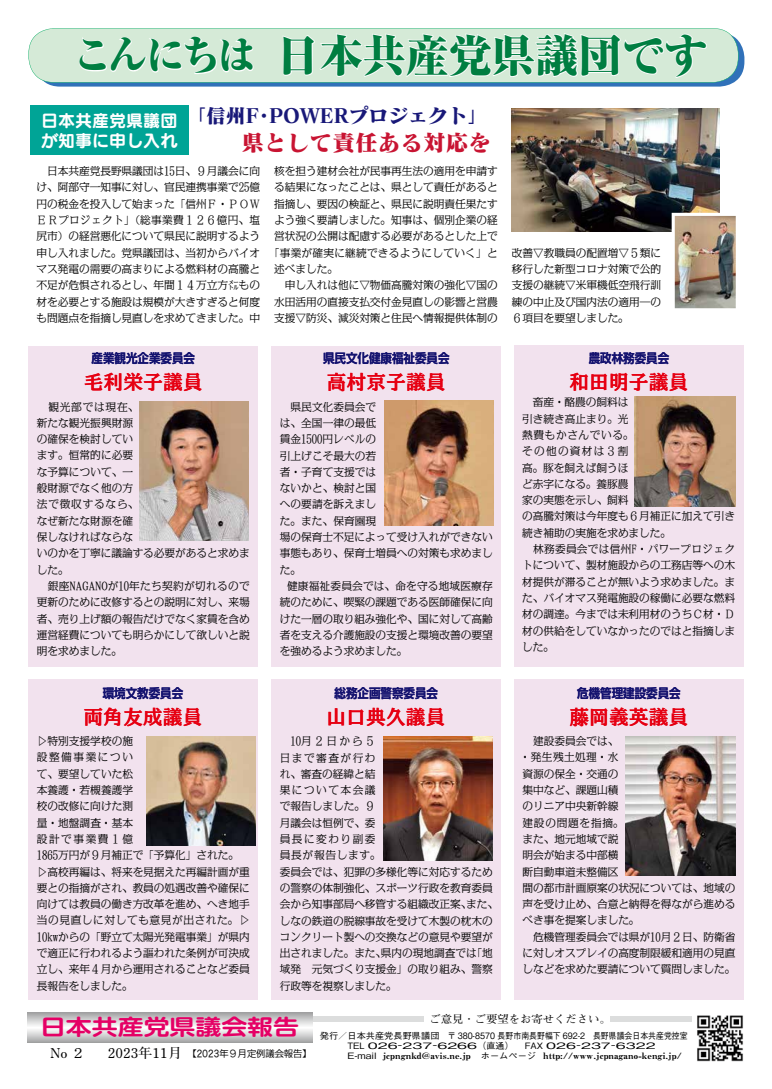
<style>
.page{position:relative;width:772px;height:1089px;background:#fff}
.page>*{position:absolute;margin:0;border:0;box-sizing:border-box;transform-origin:0 0}
.t1{font:800 expanded 43.9px "Ryumin Upr";color:#007e41}
.t2{font:800 expanded 39.7px "Ryumin Upr";letter-spacing:-.095em;color:#007e41}
.t3{font:22.7px "Matisse Pro N EB";color:#c81432}
.t4{font:700 21.6px "Shin M Go Pro De";color:#e50065;scale:1.2 1}
.t5{font:19.8px "PSP NOW MB 90 pv RKSJ H";color:#e60012}
.t6{font:19.8px "Matisse Pro N EB";color:#181878}
.t7{font:17px/19.8px "Seurat Pro N B";color:#fff}
.t8{font:700 13.5px "Futo Min A101 Upr";color:#000;scale:1.05 1}
.t9{font:700 12.8px "Shin Go Upr De";color:#14126f;scale:.9 1}
.t10{font:700 10.8px "Futo Min A101 Upr";color:#000;scale:1.05 1}
.t11{font:300 10.6px/16.3px "M News MJ Upr";color:#000}
.t12{font:300 10.6px "M News MJ Upr";letter-spacing:.14em;color:#000}
.t13{font:300 10.6px "M News MJ Upr";letter-spacing:.025em;color:#000}
.t14{font:300 10.6px "M News MJ Upr";letter-spacing:.195em;color:#000}
.t15{font:300 10.6px "M News MJ Upr";letter-spacing:.07em;color:#000}
.t16{font:300 9.2px "M News G Upr";color:#000}
.t17{font:500 8.8px "Gothic BBB Upr";color:#000;scale:1.05 1}
.t18{font:8.8px "Midashi Min Upr MA31";color:#000;scale:1.15 1}
.t19{font:500 8.8px "Gothic BBB Upr";color:#000;scale:.9 1}
.s1{font-family:"Gothic BBB Upr";font-weight:500}
</style>
<div class="page">
<div style="left:35px;top:33px;width:708px;height:54px;background:#3071b9;border-radius:25px"></div>
<svg style="left:28px;top:28px;width:709px;height:55px;background:#c6e3d1"></svg>
<svg style="left:78px;top:35px;width:176px;height:40px;background:#deeedf"></svg>
<svg style="left:281px;top:32px;width:426px;height:47px;background:#e1f0e2"></svg>
<div style="left:29px;top:346px;width:229px;height:320px;background:#f2e2ee"></div>
<div style="left:271px;top:346px;width:229px;height:320px;background:#f2e2ee"></div>
<div style="left:514px;top:346px;width:229px;height:320px;background:#f2e2ee"></div>
<div style="left:29px;top:679px;width:229px;height:320px;background:#f2e2ee"></div>
<div style="left:271px;top:679px;width:229px;height:320px;background:#f2e2ee"></div>
<div style="left:514px;top:679px;width:229px;height:320px;background:#f2e2ee"></div>
<div style="left:609px;top:1016px;width:85px;height:6px;background:#dcdddd"></div>
<div style="left:288px;top:1016px;width:136px;height:6px;background:#dcdddd"></div>
<svg style="left:28px;top:1012px;width:284px;height:30px"></svg>
<img style="left:697px;top:1015px;width:46px;height:47px">
<svg style="left:692px;top:1016px;width:2px;height:6px"></svg>
<div style="left:30px;top:105px;width:159px;height:50px;background:#00a496"></div>
<img style="left:511px;top:108px;width:207px;height:124px">
<img style="left:671px;top:213px;width:65px;height:96px">
<img style="left:139px;top:401px;width:110px;height:139px">
<img style="left:384px;top:400px;width:109px;height:125px">
<img style="left:634px;top:397px;width:100px;height:109px">
<img style="left:146px;top:736px;width:109px;height:109px">
<img style="left:383px;top:736px;width:109px;height:125px">
<img style="left:625px;top:736px;width:109px;height:139px">
<h2 class="t2" style="left:74px;top:24px;width:183px">こんにちは</h2>
<h1 class="t1" style="left:276px;top:21px;width:432px">日本共産党県議団です</h1>
<h3 class="t7" style="left:41px;top:110px;width:138px">日本共産党県議団が知事に申し入れ</h3>
<h3 class="t6" style="left:269px;top:102px;width:220px">POWERプロジェクト「</h3>
<h3 class="t6" style="left:186px;top:102px;width:74px">「信州F</h3>
<h3 class="t6" style="left:254px;top:102px;width:21px">・</h3>
<h3 class="t3" style="left:241px;top:127px;width:251px">県として責任ある対応を</h3>
<p class="t11" style="left:36px;top:163px;width:225px;text-align:justify">　日本共産党長野県議団は15日、９月議会に向け、阿部守一知事に対し、官民連携事業で25億円の税金を投入して始まった「信州Ｆ・ＰＯＷＥＲプロジェクト」（総事業費１２６億円、塩尻市）の経営悪化について県民に説明するよう申し入れました。党県議団は、当初からバイオマス発電の需要の高まりによる燃料材の高騰と不足が危惧されるとし、年間１４万立方㍍もの材を必要とする施設は規模が大きすぎると何度も問題点を指摘し見直しを求めてきました。中</p>
<p class="t11" style="left:274px;top:163px;width:225px">核を担う建材会社が民事再生法の適用を申請す</p>
<p class="t11" style="left:274px;top:179px;width:225px">る結果になったことは、県として責任があると</p>
<p class="t11" style="left:274px;top:195px;width:225px">指摘し、要因の検証と、県民に説明責任果たす</p>
<p class="t11" style="left:274px;top:212px;width:225px">よう強く要請しました。知事は、個別企業の経</p>
<p class="t11" style="left:274px;top:228px;width:225px">営状況の公開は配慮する必要があるとした上で</p>
<p class="t13" style="left:269px;top:247px;width:230px">「事業が確実に継続できるようにしていく」と</p>
<p class="t11" style="left:274px;top:261px;width:65px">述べました。</p>
<p class="t11" style="left:274px;top:277px;width:225px">　申し入れは他に▽物価高騰対策の強化▽国の</p>
<p class="t11" style="left:274px;top:293px;width:225px">水田活用の直接支払交付金見直しの影響と営農</p>
<p class="t11" style="left:274px;top:310px;width:225px">支援▽防災、減災対策と住民へ情報提供体制の</p>
<p class="t9" style="left:91px;top:348px;width:116px">産業観光企業委員会</p>
<h3 class="t5" style="left:84px;top:372px;width:121px">毛利栄子議員</h3>
<p class="t9" style="left:323px;top:348px;width:142px">県民文化健康福祉委員会</p>
<h3 class="t5" style="left:326px;top:372px;width:121px">高村京子議員</h3>
<p class="t11" style="left:511px;top:244px;width:151px;text-align:justify">改善▽教職員の配置増▽５類に移行した新型コロナ対策で公的支援の継続▽米軍機低空飛行訓練の中止及び国内法の適用―の６項目を要望しました。</p>
<p class="t9" style="left:588px;top:348px;width:91px">農政林務委員会</p>
<h3 class="t5" style="left:569px;top:372px;width:121px">和田明子議員</h3>
<p class="t11" style="left:37px;top:398px;width:214px">　観光部では現在、<br>新たな観光振興財源<br>の確保を検討してい<br>ます。恒常的に必要<br>な予算について、一<br>般財源でなく他の方<br>法で徴収するなら、<br>なぜ新たな財源を確<br>保しなければならな<br>いのかを丁寧に議論する必要があると求めました。<br>　銀座NAGANOが10年たち契約が切れるので更新のために改修するとの説明に対し、来場者、売り上げ額の報告だけでなく家賃を含め運営経費についても明らかにして欲しいと説明を求めました。</p>
<p class="t11" style="left:522px;top:394px;width:214px">　畜産・酪農の飼料は<br>引き続き高止まり。光<br>熱費もかさんでいる。<br>その他の資材は３割<br>高。豚を飼えば飼うほ<br>ど赤字になる。養豚農<br>家の実態を示し、飼料<br>の高騰対策は今年度も６月補正に加えて引き続き補助の実施を求めました。<br>　林務委員会では信州F・パワープロジェクトについて、製材施設からの工務店等への木材提供が滞ることが無いよう求めました。また、バイオマス発電施設の稼働に必要な燃料材の調達。今までは未利用材のうちＣ材・Ｄ材の供給をしていなかったのではと指摘しました。</p>
<p class="t11" style="left:279px;top:398px;width:214px">　県民文化委員会で<br>は、全国一律の最低<br>賃金1500円レベルの<br>引上げこそ最大の若<br>者・子育て支援では<br>ないかと、検討と国<br>への要請を訴えまし<br>た。また、保育園現<br>場の保育士不足によって受け入れができない事態もあり、保育士増員への対策も求めました。</p>
<p class="t11" style="left:279px;top:578px;width:214px;text-align:justify;text-indent:7px">健康福祉委員会では、命を守る地域医療存続のために、喫緊の課題である医師確保に向けた一層の取り組み強化や、国に対して高齢者を支える介護施設の支援と環境改善の要望を強めるよう求めました。</p>
<p class="t9" style="left:103px;top:682px;width:91px">環境文教委員会</p>
<h3 class="t5" style="left:83px;top:707px;width:121px">両角友成議員</h3>
<p class="t9" style="left:334px;top:682px;width:116px">総務企画警察委員会</p>
<h3 class="t5" style="left:326px;top:707px;width:121px">山口典久議員</h3>
<p class="t9" style="left:577px;top:682px;width:116px">危機管理建設委員会</p>
<h3 class="t5" style="left:569px;top:707px;width:121px">藤岡義英議員</h3>
<p class="t11" style="left:37px;top:733px;width:214px">▷特別支援学校の施<br>設整備事業につい<br>て、要望していた松<br>本養護・若槻養護学<br>校の改修に向けた測<br>量・地盤調査・基本<br>設計で事業費１億<br>1865万円が９月補正で「予算化」された。▷高校再編は、将来を見据えた再編計画が重要との指摘がされ、教員の処遇改善や確保に向けては教員の働き方改革を進め、へき地手当の見直しに対しても意見が出された。▷<br>10kwからの「野立て太陽光発電事業」が県内で適正に行われるよう謳われた条例が可決成立し、来年４月から運用されることなど委員長報告をしました。</p>
<p class="t11" style="left:519px;top:733px;width:217px">　建設委員会では、<br>・発生残土処理・水<br>資源の保全・交通の<br>集中など、課題山積<br>のリニア中央新幹線<br>建設の問題を指摘。<br>また、地元地域で説<br>明会が始まる中部横<br>断自動車道未整備区<br>間の都市計画原案の状況については、地域の声を受け止め、合意と納得を得ながら進めるべき事を提案しました。<br>　危機管理委員会では県が10月２日、防衛省に対しオスプレイの高度制限緩和適用の見直しなどを求めた要請について質問しました。</p>
<p class="t14" style="left:279px;top:736px;width:97px">　10月２日から５</p>
<p class="t12" style="left:279px;top:752px;width:97px">日まで審査が行わ</p>
<p class="t11" style="left:279px;top:765px;width:97px">れ、審査の経緯と結</p>
<p class="t12" style="left:279px;top:784px;width:97px">果について本会議</p>
<p class="t11" style="left:279px;top:798px;width:97px">で報告しました。９</p>
<p class="t11" style="left:279px;top:814px;width:97px">月議会は恒例で、委</p>
<p class="t12" style="left:279px;top:833px;width:97px">員長に変わり副委</p>
<p class="t15" style="left:279px;top:850px;width:102px">員長が報告します。</p>
<p class="t11" style="left:279px;top:863px;width:214px">委員会では、犯罪の多様化等に対応するため</p>
<p class="t11" style="left:279px;top:879px;width:214px">の警察の体制強化、スポーツ行政を教育委員</p>
<p class="t11" style="left:466px;top:896px;width:33px">また、</p>
<p class="t11" style="left:279px;top:896px;width:193px">会から知事部局へ移管する組織改正案、</p>
<p class="t11" style="left:279px;top:912px;width:214px">しなの鉄道の脱線事故を受けて木製の枕木の</p>
<p class="t11" style="left:279px;top:928px;width:214px">コンクリート製への交換などの意見や要望が</p>
<p class="t11" style="left:471px;top:945px;width:23px">「地</p>
<p class="t11" style="left:380px;top:945px;width:97px">県内の現地調査では</p>
<p class="t11" style="left:279px;top:945px;width:214px">出されました。また、<br>域発　元気づくり支援金」の取り組み、警察行政等を視察しました。</p>
<h3 class="t4" style="left:40px;top:1009px;width:217px">日本共産党県議会報告</h3>
<p class="t16" style="left:187px;top:1045px;width:125px">【2023年９月定例議会報告【</p>
<p class="t8" style="left:108px;top:1042px;width:72px">2023年11月</p>
<p class="t8" style="left:50px;top:1042px;width:35px">No２</p>
<p class="t10" style="left:429px;top:1010px;width:174px">ご意見・ご要望をお寄せください。</p>
<p class="t19" style="left:447px;top:1028px;width:268px">〒 380-8570 長野市南長野幅下 692-2　長野県議会日本共産党控室</p>
<p class="t17" style="left:319px;top:1028px;width:115px">発行／日本共産党長野県議団</p>
<p class="t17" style="left:319px;top:1038px;width:191px">　　　TEL 026-237-6266（直通）　</p>
<p class="t17" style="left:524px;top:1038px;width:126px">FAX 026-237-6322</p>
<p class="t18" style="left:382px;top:1049px;width:135px">jcpngnkd@avis.ne.jp　<span class="s1">ホームページ</span></p>
<p class="t18" style="left:542px;top:1049px;width:122px">http://www.jcpnagano-kengi.jp/</p>
<p class="t17" style="left:319px;top:1048px;width:55px">　　　E-mail</p>
</div>
